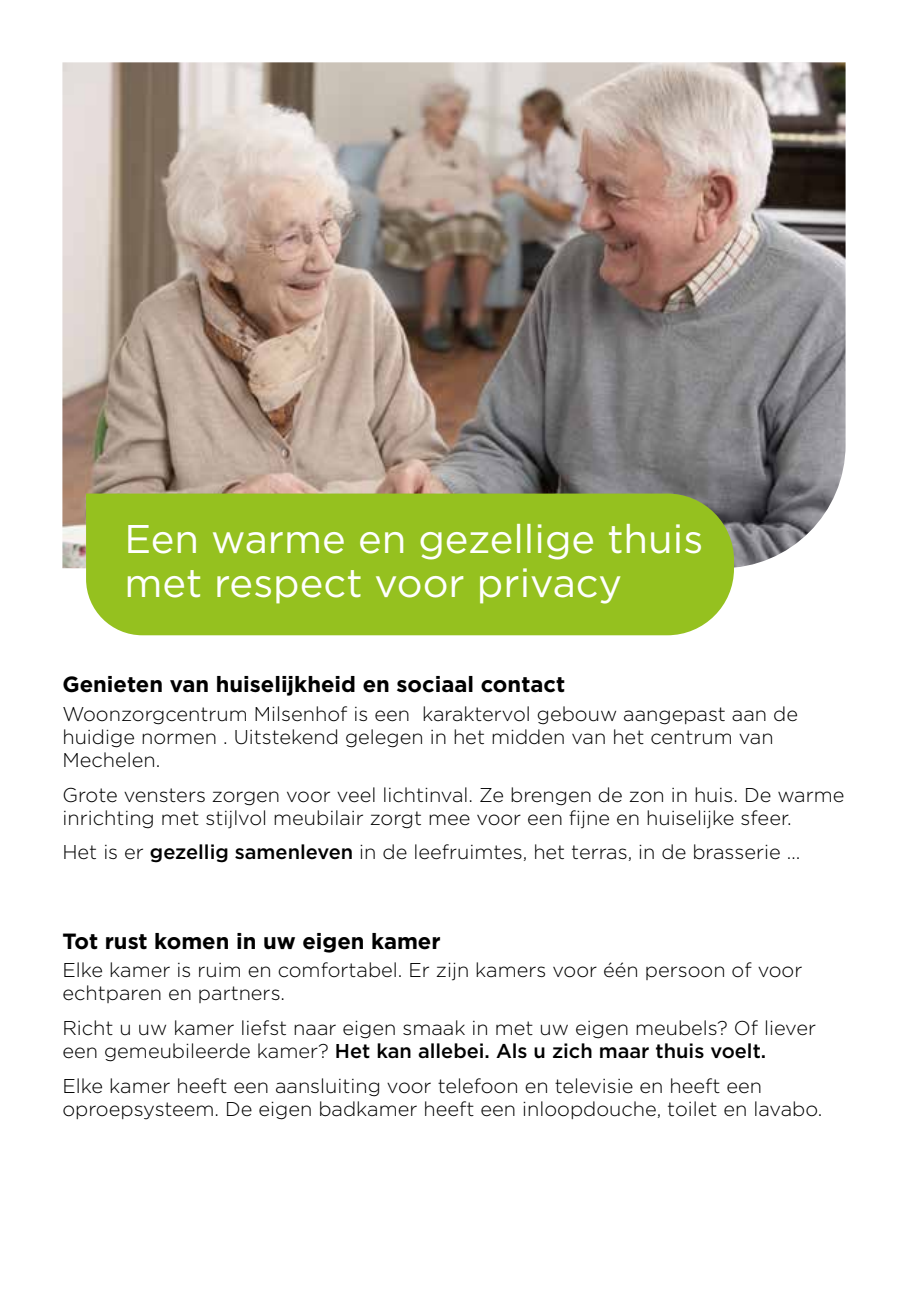
<style>
.page{position:relative;width:908px;height:1304px;background:#fff}
.page>*{position:absolute;margin:0;border:0;box-sizing:border-box;transform-origin:0 0}
.t1{font:40px/44px "Gotham";color:#fff}
.t2{font:700 22px "Gotham";color:#000}
.t3{font:300 20px/23px "Gotham";color:#000}
.s1{font-weight:500}
</style>
<div class="page">
<img style="left:62px;top:62px;width:783px;height:506px">
<div style="left:86px;top:494px;width:647px;height:141px;background:#95c11f"></div>
<h1 class="t1" style="left:124px;top:516px;width:580px">Een warme en gezellige thuis met respect voor privacy</h1>
<p class="t2" style="left:62px;top:670px;width:504px">Genieten van huiselijkheid en sociaal contact</p>
<p class="t3" style="left:62px;top:702px;width:736px">Woonzorgcentrum Milsenhof is een karaktervol gebouw aangepast aan de huidige normen . Uitstekend gelegen in het midden van het centrum van<br>Mechelen.</p>
<p class="t3" style="left:62px;top:783px;width:783px">Grote vensters zorgen voor veel lichtinval. Ze brengen de zon in huis. De warme inrichting met stijlvol meubilair zorgt mee voor een fijne en huiselijke sfeer.</p>
<p class="t3" style="left:62px;top:840px;width:739px">Het is er <span class="s1">gezellig samenleven</span> in de leefruimtes, het terras, in de brasserie …</p>
<p class="t2" style="left:62px;top:926px;width:379px">Tot rust komen in uw eigen kamer</p>
<p class="t3" style="left:62px;top:958px;width:741px">Elke kamer is ruim en comfortabel. Er zijn kamers voor één persoon of voor echtparen en partners.</p>
<p class="t3" style="left:62px;top:1016px;width:754px">Richt u uw kamer liefst naar eigen smaak in met uw eigen meubels? Of liever een gemeubileerde kamer? <span class="s1">Het kan allebei. Als u zich maar thuis voelt.</span></p>
<p class="t3" style="left:62px;top:1074px;width:761px">Elke kamer heeft een aansluiting voor telefoon en televisie en heeft een oproepsysteem. De eigen badkamer heeft een inloopdouche, toilet en lavabo.</p>
</div>
